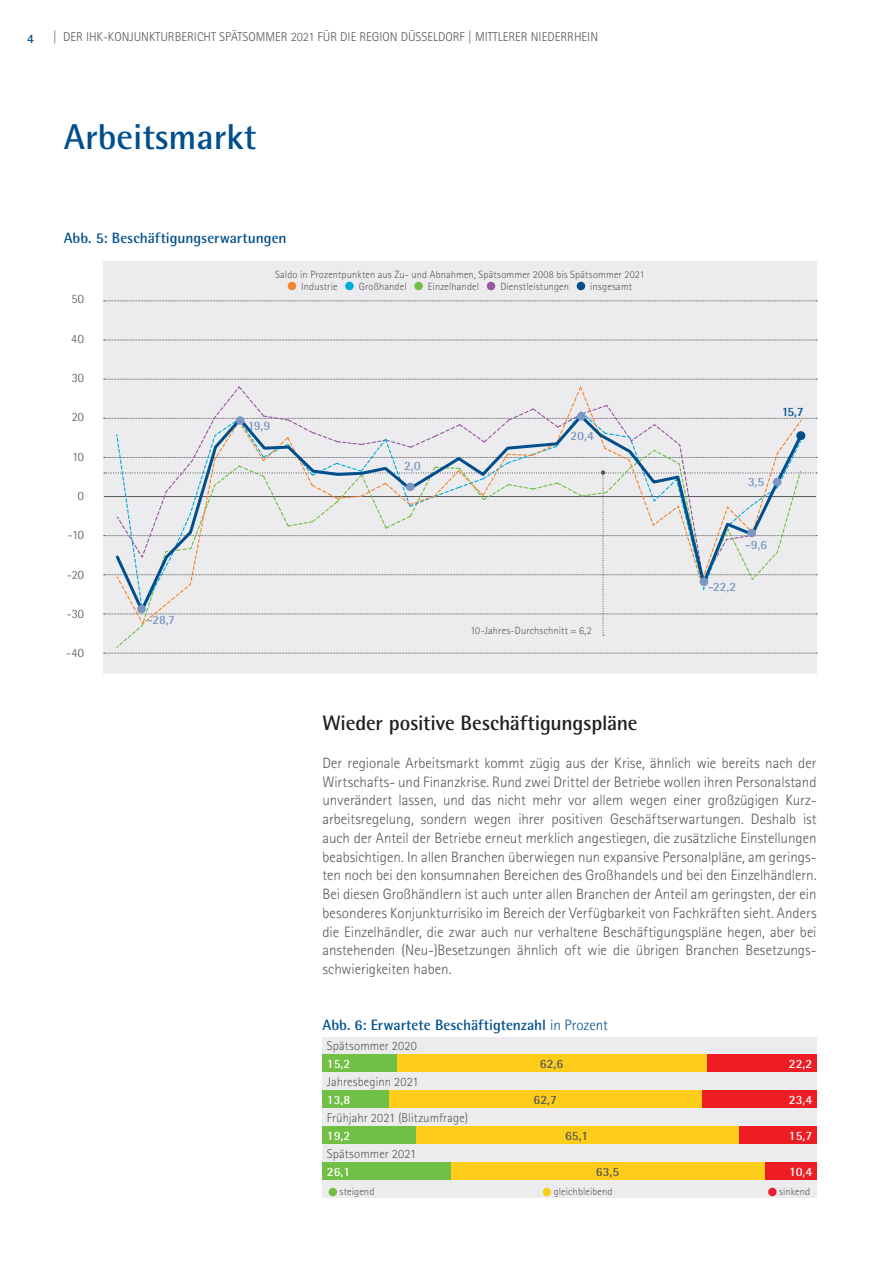
<style>
.page{position:relative;width:893px;height:1263px;background:#fff}
.page>*{position:absolute;margin:0;border:0;box-sizing:border-box;transform-origin:0 0}
.t1{font:700 36px "Rotis Semi Sans Pro";color:#004f8c}
.t2{font:700 21px "Rotis Semi Sans Pro";letter-spacing:-.01em;color:#231f20}
.t3{font:300 15px/18.8px "Rotis Sans Serif Pro";color:#57585a;text-align:justify}
.t4{font:700 15px "Rotis Semi Sans Pro";color:#004f8c}
.t5{font:300 12.75px "Rotis Sans Serif Pro";color:#57585a}
.t6{font:700 12.75px "Rotis Semi Sans Pro";color:#fff}
.t7{font:700 12.75px "Rotis Semi Sans Pro";letter-spacing:-.005em;color:#7b97c1}
.t8{font:300 12.75px "Rotis Semi Sans Pro";letter-spacing:.015em;color:#57585a}
.t9{font:700 12.75px "Rotis Semi Sans Pro";color:#57585a}
.t10{font:700 12.75px "Rotis Semi Sans Pro";color:#004f8c}
.t11{font:700 12.75px "Rotis Sans Serif Pro";color:#004f8c}
.t12{font:300 10.5px/12.6px "Rotis Sans Serif Pro";letter-spacing:.01em;color:#57585a}
.s1{font-weight:300}
</style>
<div class="page">
<div style="left:323px;top:1037px;width:494px;height:161px;background:#ececee"></div>
<div style="left:706px;top:1054px;width:110px;height:17px;background:#ee1d23"></div>
<div style="left:396px;top:1054px;width:311px;height:17px;background:#fecd19"></div>
<div style="left:323px;top:1054px;width:74px;height:17px;background:#71bf44"></div>
<div style="left:701px;top:1091px;width:115px;height:17px;background:#ee1d23"></div>
<div style="left:389px;top:1091px;width:312px;height:17px;background:#fecd19"></div>
<div style="left:323px;top:1091px;width:66px;height:17px;background:#71bf44"></div>
<div style="left:738px;top:1127px;width:78px;height:17px;background:#ee1d23"></div>
<div style="left:415px;top:1127px;width:323px;height:17px;background:#fecd19"></div>
<div style="left:323px;top:1127px;width:93px;height:17px;background:#71bf44"></div>
<div style="left:764px;top:1163px;width:52px;height:17px;background:#ee1d23"></div>
<div style="left:451px;top:1163px;width:313px;height:17px;background:#fecd19"></div>
<div style="left:323px;top:1163px;width:128px;height:17px;background:#71bf44"></div>
<div style="left:329px;top:1188px;width:8px;height:8px;background:#71bf44;border-radius:50%"></div>
<div style="left:543px;top:1188px;width:8px;height:8px;background:#fecd19;border-radius:50%"></div>
<div style="left:768px;top:1188px;width:9px;height:8px;background:#ed1e3a;border-radius:50%"></div>
<div style="left:103px;top:261px;width:713px;height:413px;background:#ececee"></div>
<svg style="left:104px;top:301px;width:713px;height:1px"></svg>
<svg style="left:104px;top:340px;width:713px;height:1px"></svg>
<div style="left:288px;top:282px;width:8px;height:8px;background:#f5852a;border-radius:50%"></div>
<div style="left:345px;top:282px;width:9px;height:8px;background:#00acdd;border-radius:50%"></div>
<div style="left:414px;top:282px;width:9px;height:8px;background:#71bf44;border-radius:50%"></div>
<div style="left:487px;top:282px;width:8px;height:8px;background:#9757a0;border-radius:50%"></div>
<div style="left:577px;top:282px;width:8px;height:8px;background:#004f8c;border-radius:50%"></div>
<svg style="left:104px;top:379px;width:713px;height:275px"></svg>
<svg style="left:113px;top:412px;width:692px;height:205px"></svg>
<div style="left:796px;top:431px;width:9px;height:9px;background:#004f8c;border-radius:50%"></div>
<div style="left:773px;top:478px;width:8px;height:8px;background:#7b97c1;border-radius:50%"></div>
<div style="left:747px;top:529px;width:9px;height:8px;background:#7b97c1;border-radius:50%"></div>
<div style="left:699px;top:577px;width:9px;height:9px;background:#7b97c1;border-radius:50%"></div>
<div style="left:577px;top:412px;width:9px;height:9px;background:#7b97c1;border-radius:50%"></div>
<div style="left:406px;top:483px;width:9px;height:8px;background:#7b97c1;border-radius:50%"></div>
<div style="left:236px;top:416px;width:8px;height:9px;background:#7b97c1;border-radius:50%"></div>
<div style="left:137px;top:605px;width:9px;height:8px;background:#7b97c1;border-radius:50%"></div>
<p class="t11" style="left:27px;top:30px;width:8px">4</p>
<p class="t5" style="left:53px;top:30px;width:547px">| DER IHK-KONJUNKTURBERICHT SPÄTSOMMER 2021 FÜR DIE REGION DÜSSELDORF | MITTLERER NIEDERRHEIN</p>
<h1 class="t1" style="left:64px;top:114px;width:194px">Arbeitsmarkt</h1>
<p class="t4" style="left:64px;top:229px;width:224px">Abb. 5: Beschäftigungserwartungen</p>
<p class="t8" style="left:72px;top:292px;width:14px">50</p>
<p class="t8" style="left:71px;top:331px;width:14px">40</p>
<p class="t8" style="left:72px;top:370px;width:14px">30</p>
<p class="t8" style="left:72px;top:410px;width:14px">20</p>
<p class="t8" style="left:72px;top:449px;width:14px">10</p>
<p class="t8" style="left:78px;top:488px;width:8px">0</p>
<p class="t8" style="left:68px;top:528px;width:18px">-10</p>
<p class="t8" style="left:67px;top:567px;width:18px">-20</p>
<p class="t8" style="left:67px;top:606px;width:19px">-30</p>
<p class="t8" style="left:66px;top:645px;width:20px">-40</p>
<p class="t7" style="left:147px;top:612px;width:29px">-28,7</p>
<p class="t12" style="left:301px;top:268px;width:345px;text-indent:-26px">Saldo in Prozentpunkten aus Zu- und Abnahmen, Spätsommer 2008 bis Spätsommer 2021<br>Industrie</p>
<p class="t12" style="left:359px;top:281px;width:49px">Großhandel</p>
<p class="t12" style="left:428px;top:281px;width:53px">Einzelhandel</p>
<p class="t12" style="left:500px;top:281px;width:70px">Dienstleistungen</p>
<p class="t12" style="left:590px;top:281px;width:43px">insgesamt</p>
<p class="t7" style="left:249px;top:417px;width:23px">19,9</p>
<p class="t7" style="left:404px;top:458px;width:18px">2,0</p>
<p class="t7" style="left:570px;top:427px;width:25px">20,4</p>
<p class="t12" style="left:470px;top:625px;width:123px">10-Jahres-Durchschnitt = 6,2</p>
<h2 class="t2" style="left:322px;top:710px;width:317px">Wieder positive Beschäftigungspläne</h2>
<p class="t10" style="left:782px;top:403px;width:22px">15,7</p>
<p class="t7" style="left:748px;top:474px;width:18px">3,5</p>
<p class="t7" style="left:745px;top:536px;width:24px">-9,6</p>
<p class="t7" style="left:708px;top:579px;width:30px">-22,2</p>
<p class="t3" style="left:322px;top:754px;width:496px">Der regionale Arbeitsmarkt kommt zügig aus der Krise, ähnlich wie bereits nach der Wirtschafts- und Finanzkrise. Rund zwei Drittel der Betriebe wollen ihren Personalstand unverändert lassen, und das nicht mehr vor allem wegen einer großzügigen Kurz&shy;arbeitsregelung, sondern wegen ihrer positiven Geschäftserwartungen. Deshalb ist auch der Anteil der Betriebe erneut merklich angestiegen, die zusätzliche Einstellungen beabsichtigen. In allen Branchen überwiegen nun expansive Personalpläne, am gerings&shy;ten noch bei den konsumnahen Bereichen des Großhandels und bei den Einzelhändlern.<br>Bei diesen Großhändlern ist auch unter allen Branchen der Anteil am geringsten, der ein besonderes Konjunkturrisiko im Bereich der Verfügbarkeit von Fachkräften sieht. Anders die Einzelhändler, die zwar auch nur verhaltene Beschäftigungspläne hegen, aber bei anstehenden (Neu-)Besetzungen ähnlich oft wie die übrigen Branchen Besetzungs&shy;schwierigkeiten haben.</p>
<p class="t4" style="left:323px;top:1016px;width:287px">Abb. 6: Erwartete Beschäftigtenzahl <span class="s1">in Prozent</span></p>
<p class="t5" style="left:327px;top:1038px;width:91px">Spätsommer 2020</p>
<p class="t5" style="left:327px;top:1074px;width:93px">Jahresbeginn 2021</p>
<p class="t5" style="left:327px;top:1110px;width:143px">Frühjahr 2021 (Blitzumfrage)</p>
<p class="t5" style="left:327px;top:1146px;width:91px">Spätsommer 2021</p>
<p class="t6" style="left:327px;top:1055px;width:25px">15,2</p>
<p class="t9" style="left:540px;top:1055px;width:25px">62,6</p>
<p class="t6" style="left:789px;top:1055px;width:25px">22,2</p>
<p class="t6" style="left:327px;top:1091px;width:25px">13,8</p>
<p class="t9" style="left:533px;top:1091px;width:25px">62,7</p>
<p class="t6" style="left:789px;top:1091px;width:25px">23,4</p>
<p class="t6" style="left:327px;top:1127px;width:25px">19,2</p>
<p class="t9" style="left:565px;top:1127px;width:25px">65,1</p>
<p class="t6" style="left:789px;top:1127px;width:25px">15,7</p>
<p class="t6" style="left:327px;top:1163px;width:25px">26,1</p>
<p class="t9" style="left:596px;top:1163px;width:25px">63,5</p>
<p class="t6" style="left:789px;top:1163px;width:25px">10,4</p>
<p class="t12" style="left:340px;top:1185px;width:36px">steigend</p>
<p class="t12" style="left:554px;top:1185px;width:60px">gleichbleibend</p>
<p class="t12" style="left:779px;top:1185px;width:32px">sinkend</p>
</div>
